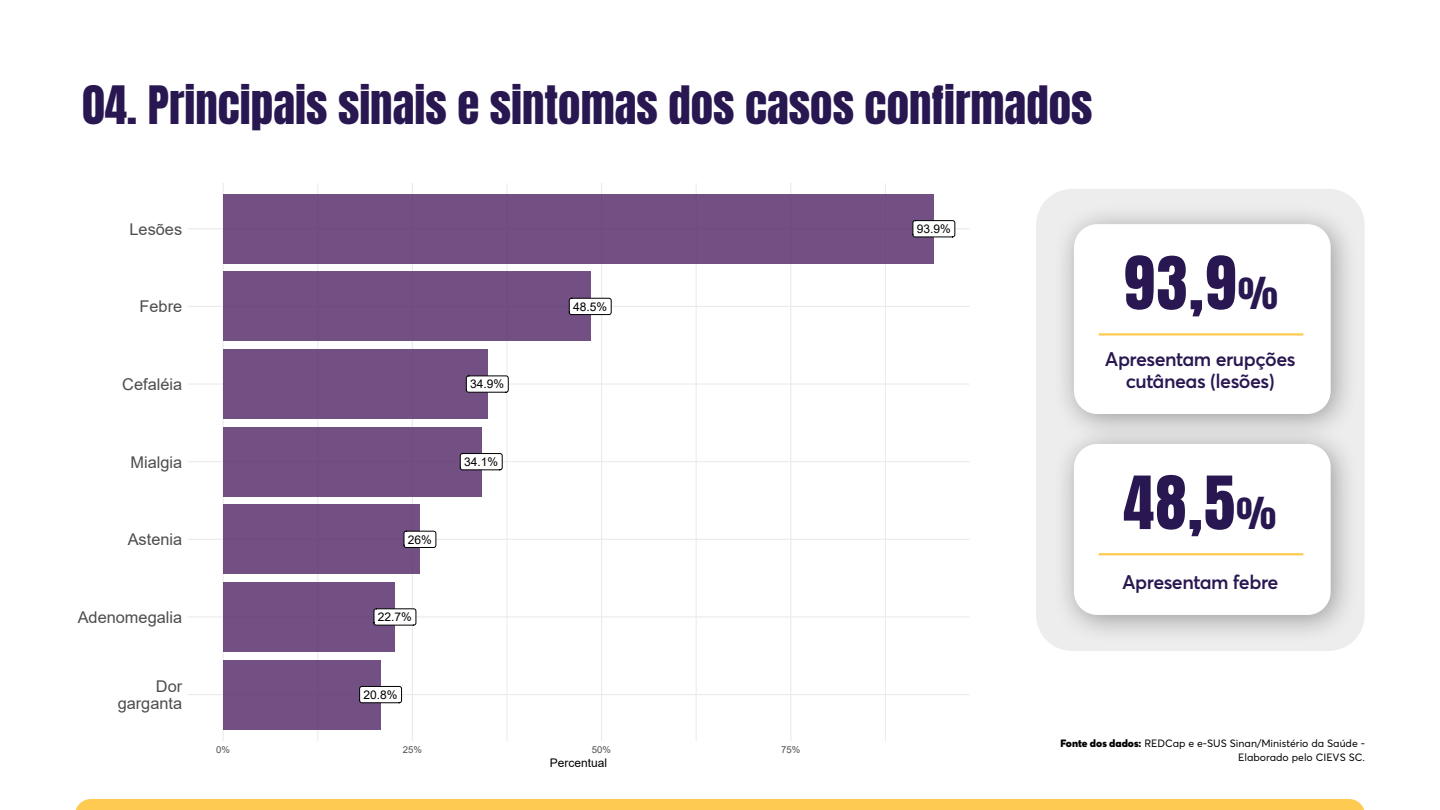
<style>
.page{position:relative;width:1440px;height:810px;background:#fff}
.page>*{position:absolute;margin:0;border:0;box-sizing:border-box;transform-origin:0 0}
.t1{font:62.25px "Anton";color:#291751}
.t2{font:45px "Anton";color:#291751}
.t3{font:600 19.5px/21.8px "Averta";letter-spacing:-.025em;color:#291751;text-align:center}
.t4{font:16.2px/17.5px "Arial";color:#4d4d4d;text-align:right}
.t5{font:11.93px "Arial";color:#000}
.t6{font:11.85px "Arial";color:#000}
.t7{font:10.5px/14.2px "Averta";color:#000;text-align:right}
.t8{font:9.52px "Arial";color:#4d4d4d}
.s1{font-size:37.5px}
.s2{font-weight:900}
</style>
<div class="page">
<div style="left:76px;top:799px;width:1288px;height:11px;background:#ffca52"></div>
<div style="left:1036px;top:189px;width:329px;height:462px;background:#ededed;border-radius:36px"></div>
<div style="left:1052px;top:203px;width:308px;height:240px;background:#000;opacity:.35"></div>
<div style="left:1074px;top:224px;width:257px;height:190px;background:#fff;border-radius:23px"></div>
<div style="left:1052px;top:422px;width:308px;height:222px;background:#000;opacity:.35"></div>
<div style="left:1074px;top:444px;width:257px;height:171px;background:#fff;border-radius:23px"></div>
<hr style="left:1099px;top:333px;width:204px;height:3px;background:#ffca52">
<hr style="left:1099px;top:553px;width:204px;height:2px;background:#ffca52">
<hr style="left:317px;top:184px;width:1px;height:557px;background:#ebebeb">
<hr style="left:507px;top:184px;width:1px;height:557px;background:#ebebeb">
<hr style="left:696px;top:184px;width:1px;height:557px;background:#ebebeb">
<hr style="left:885px;top:184px;width:1px;height:557px;background:#ebebeb">
<hr style="left:188px;top:694px;width:781px;height:1px;background:#ebebeb">
<hr style="left:188px;top:616px;width:781px;height:2px;background:#ebebeb">
<hr style="left:188px;top:539px;width:781px;height:1px;background:#ebebeb">
<hr style="left:188px;top:461px;width:781px;height:1px;background:#ebebeb">
<hr style="left:188px;top:383px;width:781px;height:2px;background:#ebebeb">
<hr style="left:188px;top:306px;width:781px;height:1px;background:#ebebeb">
<hr style="left:188px;top:228px;width:781px;height:1px;background:#ebebeb">
<hr style="left:223px;top:184px;width:1px;height:557px;background:#ebebeb">
<hr style="left:412px;top:184px;width:1px;height:557px;background:#ebebeb">
<hr style="left:601px;top:184px;width:1px;height:557px;background:#ebebeb">
<hr style="left:790px;top:184px;width:1px;height:557px;background:#ebebeb">
<div style="left:223px;top:194px;width:711px;height:70px;background:#735084"></div>
<div style="left:223px;top:271px;width:367px;height:70px;background:#735084"></div>
<div style="left:223px;top:349px;width:264px;height:70px;background:#735084"></div>
<div style="left:223px;top:427px;width:258px;height:70px;background:#735084"></div>
<div style="left:223px;top:504px;width:197px;height:70px;background:#735084"></div>
<div style="left:223px;top:582px;width:172px;height:70px;background:#735084"></div>
<div style="left:223px;top:660px;width:158px;height:70px;background:#735084"></div>
<svg style="left:912px;top:220px;width:43px;height:18px"></svg>
<svg style="left:568px;top:298px;width:44px;height:17px"></svg>
<svg style="left:465px;top:375px;width:44px;height:18px"></svg>
<svg style="left:459px;top:453px;width:44px;height:17px"></svg>
<svg style="left:403px;top:531px;width:33px;height:17px"></svg>
<svg style="left:373px;top:608px;width:44px;height:18px"></svg>
<svg style="left:359px;top:686px;width:43px;height:17px"></svg>
<h2 class="t2" style="left:82px;top:82px;width:1012px">04. Principais sinais e sintomas dos casos confirmados</h2>
<h3 class="t4" style="left:130px;top:220px;width:54px">Lesões</h3>
<p class="t5" style="left:917px;top:221px;width:36px">93.9%</p>
<h3 class="t4" style="left:140px;top:298px;width:44px">Febre</h3>
<p class="t5" style="left:573px;top:298px;width:36px">48.5%</p>
<h1 class="t1" style="left:1124px;top:251px;width:156px">93,9<span class="s1">%</span></h1>
<h3 class="t4" style="left:122px;top:375px;width:61px">Cefaléia</h3>
<p class="t5" style="left:470px;top:376px;width:36px">34.9%</p>
<h3 class="t3" style="left:1105px;top:349px;width:192px">Apresentam erupções cutâneas (lesões)</h3>
<h3 class="t4" style="left:130px;top:453px;width:53px">Mialgia</h3>
<p class="t5" style="left:464px;top:454px;width:36px">34.1%</p>
<h3 class="t4" style="left:128px;top:531px;width:56px">Astenia</h3>
<p class="t5" style="left:408px;top:531px;width:26px">26%</p>
<h1 class="t1" style="left:1123px;top:471px;width:154px">48,5<span class="s1">%</span></h1>
<h3 class="t3" style="left:1122px;top:571px;width:158px">Apresentam febre</h3>
<h3 class="t4" style="left:78px;top:608px;width:106px">Adenomegalia</h3>
<p class="t5" style="left:378px;top:609px;width:36px">22.7%</p>
<h3 class="t4" style="left:118px;top:677px;width:66px">Dor garganta</h3>
<p class="t5" style="left:364px;top:686px;width:36px">20.8%</p>
<p class="t8" style="left:216px;top:743px;width:15px">0%</p>
<p class="t8" style="left:403px;top:743px;width:21px">25%</p>
<p class="t8" style="left:592px;top:743px;width:21px">50%</p>
<p class="t8" style="left:781px;top:743px;width:21px">75%</p>
<p class="t6" style="left:550px;top:754px;width:59px">Percentual</p>
<p class="t7" style="left:1060px;top:736px;width:306px"><span class="s2">Fonte dos dados:</span> REDCap e e-SUS Sinan/Ministério da Saúde -<br>Elaborado pelo CIEVS SC.</p>
</div>
